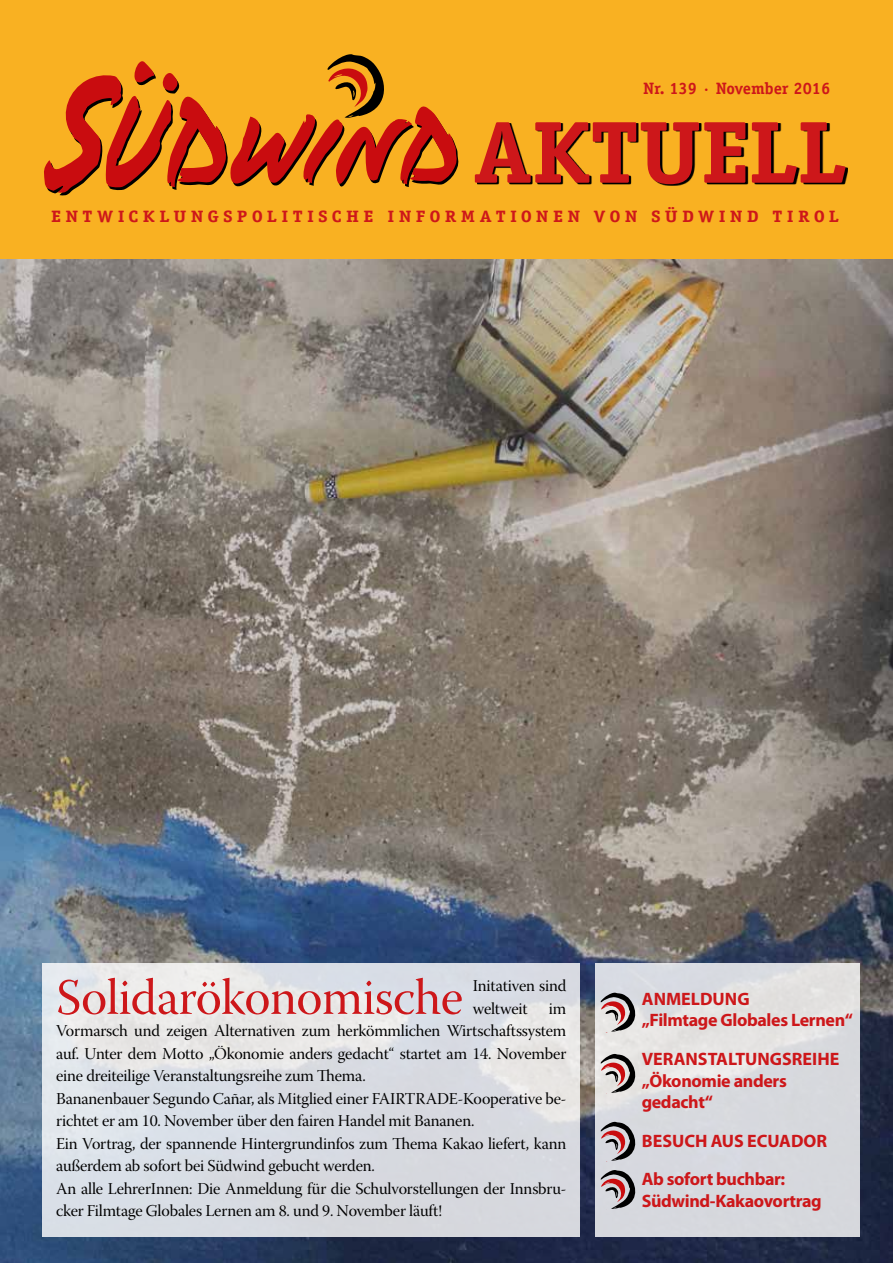
<style>
.page{position:relative;width:893px;height:1263px;background:#fff}
.page>*{position:absolute;margin:0;border:0;box-sizing:border-box;transform-origin:0 0}
.t1{font:50.55px "Warnock Pro Subh";letter-spacing:-.01em;color:#cd171a}
.t2{font:700 18px/21.6px "Myriad Pro";letter-spacing:-.02em;color:#cd171a}
.t3{font:16.5px/22.5px "Warnock Pro Subh";letter-spacing:-.01em;color:#000}
.t4{font:700 16.5px "Officina Serif";letter-spacing:.22em;color:#cd171a;scale:1.15 1}
.t5{font:700 16.5px "Officina Serif";color:#cd171a}
</style>
<div class="page">
<img style="left:0;top:258px;width:893px;height:1005px">
<div style="left:0;top:0;width:893px;height:258px;background:#f9b122"></div>
<svg style="left:477px;top:166px;width:371px;height:19px"></svg>
<svg style="left:475px;top:122px;width:370px;height:62px"></svg>
<svg style="left:44px;top:54px;width:414px;height:141px"></svg>
<div style="left:43px;top:963px;width:537px;height:274px;background:linear-gradient(to bottom,#e5e6e9,#d5d9e0)"></div>
<div style="left:595px;top:963px;width:265px;height:274px;background:linear-gradient(to bottom,#e2e2e2,#d4d6dd)"></div>
<svg style="left:598px;top:993px;width:41px;height:39px;background:#ab9a9a"></svg>
<svg style="left:598px;top:1054px;width:41px;height:39px;background:#ad9a99"></svg>
<svg style="left:598px;top:1122px;width:41px;height:39px;background:#a39297"></svg>
<svg style="left:598px;top:1170px;width:41px;height:40px;background:#a49498"></svg>
<p class="t5" style="left:643px;top:78px;width:189px">Nr. 139 · November 2016</p>
<p class="t4" style="left:51px;top:206px;width:687px">ENTWICKLUNGSPOLITISCHE INFORMATIONEN VON SÜDWIND TIROL</p>
<h1 class="t1" style="left:56px;top:969px;width:408px">Solidarökonomische</h1>
<p class="t3" style="left:473px;top:977px;width:95px">Initativen sind weltweit</p>
<p class="t3" style="left:56px;top:999px;width:512px;text-indent:493px">im Vormarsch und zeigen Alternativen zum herkömmlichen Wirtschaftssystem auf. Unter dem Motto „Ökonomie anders gedacht“ startet am 14. November eine dreiteilige Veranstaltungsreihe zum Thema.<br>Bananenbauer Segundo Cañar, als Mitglied einer FAIRTRADE-Kooperative be&shy;richtet er am 10. November über den fairen Handel mit Bananen.<br>Ein Vortrag, der spannende Hintergrundinfos zum Thema Kakao liefert, kann außerdem ab sofort bei Südwind gebucht werden.<br>An alle LehrerInnen: Die Anmeldung für die Schulvorstellungen der Innsbru&shy;cker Filmtage Globales Lernen am 8. und 9. November läuft!</p>
<p class="t2" style="left:642px;top:987px;width:213px">ANMELDUNG<br>„Filmtage Globales Lernen“</p>
<p class="t2" style="left:642px;top:1047px;width:199px">VERANSTALTUNGSREIHE „Ökonomie anders gedacht“</p>
<p class="t2" style="left:642px;top:1121px;width:187px;line-height:38.5px">BESUCH AUS ECUADOR<br>Ab sofort buchbar:</p>
<p class="t2" style="left:642px;top:1189px;width:182px">Südwind-Kakaovortrag</p>
</div>
